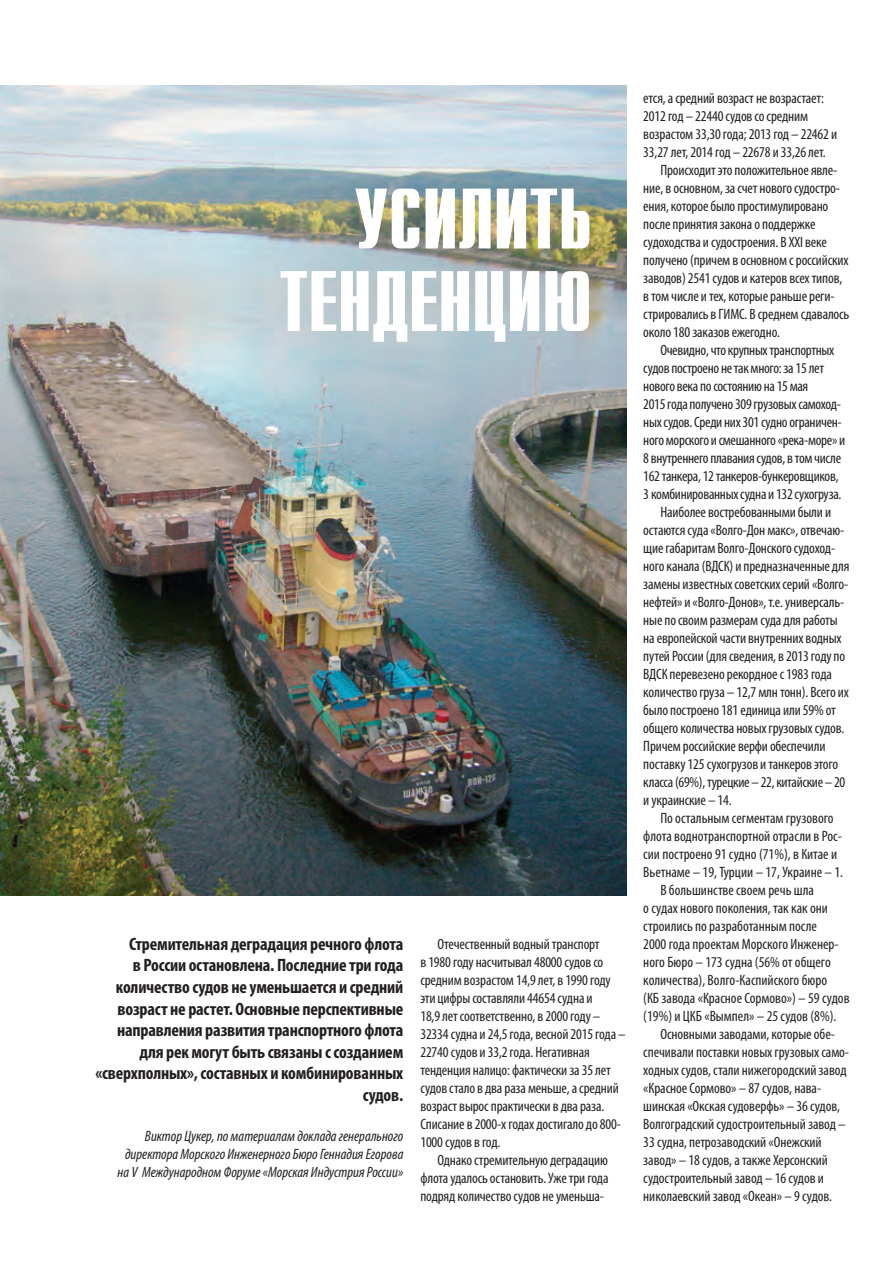
<style>
.page{position:relative;width:893px;height:1263px;background:#fff}
.page>*{position:absolute;margin:0;border:0;box-sizing:border-box;transform-origin:0 0}
.Заголовок_1{font:700 85.5px "Compact C";letter-spacing:-.01em;color:#fff}
._01_intro{font:700 condensed 18px/21.6px "Myriad Pro";letter-spacing:-.01em;color:#231f20;text-align:right}
._01_basetxt{font:condensed 15px/18px "Myriad Pro";letter-spacing:-.01em;color:#231f20}
._01_author{font:italic condensed 15px/18px "Myriad Pro";color:#231f20;text-align:right}
</style>
<div class="page">
<img style="left:0;top:85px;width:627px;height:810px">
<p class="Заголовок_1" style="left:353px;top:177px;width:240px">УСИЛИТЬ</p>
<p class="Заголовок_1" style="left:279px;top:259px;width:315px">ТЕНДЕНЦИЮ</p>
<p class="_01_intro" style="left:96px;top:932px;width:309px">Стремительная деградация речного флота<br>в России остановлена. Последние три года количество судов не уменьшается и средний возраст не растет. Основные перспективные направления развития транспортного флота для рек могут быть связаны с созданием «сверхполных», составных и комбинированных судов.</p>
<p class="_01_author" style="left:118px;top:1126px;width:287px">Виктор Цукер, по материалам доклада генерального директора Морского Инженерного Бюро Геннадия Егорова на V Международном Форуме «Морская Индустрия России»</p>
<p class="_01_basetxt" style="left:420px;top:935px;width:207px;text-indent:17px">Отечественный водный транспорт в1980 году насчитывал 48000 судов со средним возрастом 14,9 лет, в 1990 году эти цифры составляли 44654 судна и 18,9лет соответственно, в 2000 году – 32334 судна и 24,5 года, весной 2015года – 22740 судов и 33,2 года. Негативная тенденция налицо: фактически за 35 лет судов стало в два раза меньше, а средний возраст вырос практически в два раза.<br>Списание в 2000-х годах достигало до 800- 1000 судов в год.</p>
<p class="_01_basetxt" style="left:420px;top:1151px;width:190px;text-align:justify;text-indent:17px">Однако стремительную деградацию флота удалось остановить. Уже три года подряд количество судов не уменьша-</p>
<p class="_01_basetxt" style="left:643px;top:89px;width:195px">ется, а средний возраст не возрастает:<br>2012год – 22440 судов со средним возрастом 33,30 года; 2013 год – 22462 и 33,27 лет, 2014 год – 22678 и 33,26 лет.</p>
<p class="_01_basetxt" style="left:643px;top:161px;width:208px;text-indent:17px">Происходит это положительное явле&shy;ние, в основном, за счет нового судостро&shy;ения, которое было простимулировано после принятия закона о поддержке судоходства и судостроения. В XXI веке получено (причем в основном с российских заводов) 2541 судов и катеров всех типов, в том числе и тех, которые раньше реги&shy;стрировались в ГИМС. В среднем сдавалось около 180 заказов ежегодно.</p>
<p class="_01_basetxt" style="left:643px;top:341px;width:203px;text-indent:17px">Очевидно, что крупных транспортных судов построено не так много: за 15 лет нового века по состоянию на 15 мая 2015года получено 309 грузовых самоход&shy;ных судов. Среди них 301 судно ограничен&shy;ного морского и смешанного «река-море» и 8 внутреннего плавания судов, в том числе 162 танкера, 12 танкеров-бункеровщиков, 3 комбинированных судна и 132сухогруза.</p>
<p class="_01_basetxt" style="left:643px;top:503px;width:208px;text-indent:17px">Наиболее востребованными были и остаются суда «Волго-Дон макс», отвечаю&shy;щие габаритам Волго-Донского судоход&shy;ного канала (ВДСК) и предназначенные для замены известных советских серий «Волго&shy;нефтей» и «Волго-Донов», т.е. универсаль&shy;ные по своим размерам суда для работы на европейской части внутренних водных путей России (для сведения, в 2013 году по ВДСК перевезено рекордное с 1983 года количество груза – 12,7 млн тонн). Всего их было построено 181 единица или 59% от общего количества новых грузовых судов.<br>Причем российские верфи обеспечили поставку 125 сухогрузов и танкеров этого класса (69%), турецкие – 22, китайские – 20 и украинские – 14.</p>
<p class="_01_basetxt" style="left:643px;top:809px;width:201px;text-align:center">По остальным сегментам грузового флота воднотранспортной отрасли в Рос&shy;сии построено 91 судно (71%), в Китае и Вьетнаме – 19, Турции – 17, Украине – 1.</p>
<p class="_01_basetxt" style="left:643px;top:881px;width:208px;text-indent:17px">В большинстве своем речь шла<br>о судах нового поколения, так как они строились по разработанным после<br>2000 года проектам Морского Инженер&shy;ного Бюро – 173 судна (56% от общего количества), Волго-Каспийского бюро<br>(КБ завода «Красное Сормово») – 59 судов (19%) и ЦКБ «Вымпел» – 25 судов (8%).</p>
<p class="_01_basetxt" style="left:643px;top:1025px;width:207px;text-indent:17px">Основными заводами, которые обе&shy;спечивали поставки новых грузовых само&shy;ходных судов, стали нижегородский завод «Красное Сормово» – 87 судов, нава&shy;шинская «Окская судоверфь» – 36судов, Волгоградский судостроительный завод – 33 судна, петрозаводский «Онежский завод» – 18 судов, а также Херсонский судостроительный завод – 16судов и николаевский завод «Океан» – 9 судов.</p>
</div>
